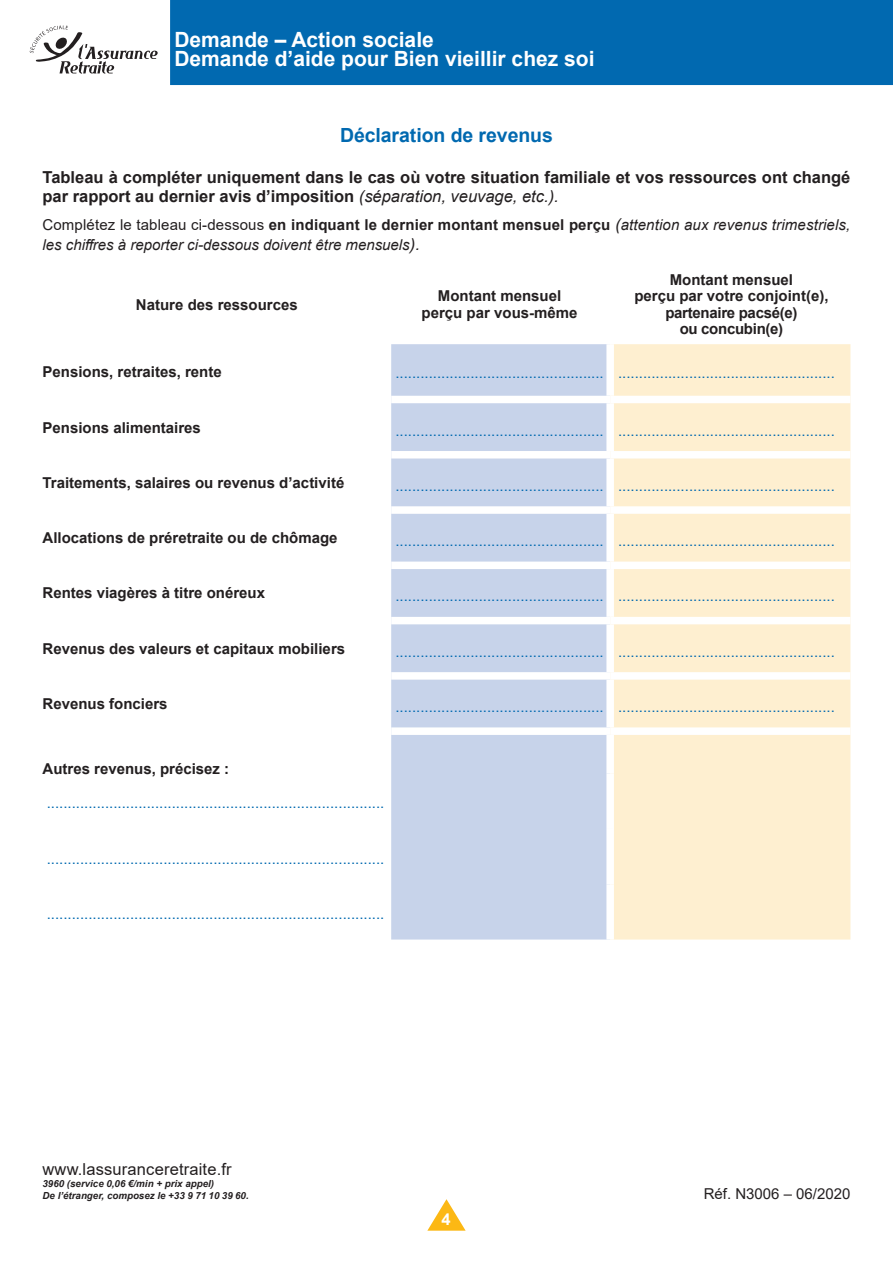
<style>
.page{position:relative;width:893px;height:1263px;background:#fff}
.page>*{position:absolute;margin:0;border:0;box-sizing:border-box;transform-origin:0 0}
.t1{font:700 21px "Arial";color:#fff}
.titre_1{font:700 19.5px "Arial";letter-spacing:-.005em;color:#0169b0}
.texte_courant{font:700 16.5px/19.5px "Arial";color:#231f20}
.t2{font:16.5px "Arial";letter-spacing:.01em;color:#231f20}
.t3{font:700 16.5px "Arial";color:#fff}
.texte_courant-2{font:15px "Arial";color:#0169b0}
.texte_courant-3{font:700 15px/16.5px "Arial";color:#231f20;text-align:center}
.texte_courant-4{font:italic 15px/19.5px "Arial";color:#231f20}
.t4{font:15px "Arial";color:#231f20}
.t5{font:italic 700 9.75px/12px "Arial";color:#231f20}
.s1{font-weight:400;font-style:italic}
.s2{font-style:normal}
.s3{font-weight:700;font-style:normal}
.s4{font-size:16.5px}
</style>
<div class="page">
<svg style="left:427px;top:1199px;width:39px;height:32px"></svg>
<div style="left:391px;top:344px;width:215px;height:595px;background:#c7d3ea"></div>
<div style="left:614px;top:344px;width:236px;height:595px;background:#feefd0"></div>
<div style="left:391px;top:396px;width:219px;height:7px;background:#fff"></div>
<div style="left:610px;top:396px;width:240px;height:7px;background:#fff"></div>
<div style="left:391px;top:451px;width:219px;height:7px;background:#fff"></div>
<div style="left:610px;top:451px;width:240px;height:7px;background:#fff"></div>
<div style="left:391px;top:506px;width:219px;height:8px;background:#fff"></div>
<div style="left:610px;top:506px;width:240px;height:8px;background:#fff"></div>
<div style="left:391px;top:562px;width:219px;height:7px;background:#fff"></div>
<div style="left:610px;top:562px;width:240px;height:7px;background:#fff"></div>
<div style="left:391px;top:617px;width:219px;height:7px;background:#fff"></div>
<div style="left:610px;top:617px;width:240px;height:7px;background:#fff"></div>
<div style="left:391px;top:672px;width:219px;height:8px;background:#fff"></div>
<div style="left:610px;top:672px;width:240px;height:8px;background:#fff"></div>
<div style="left:391px;top:727px;width:219px;height:8px;background:#fff"></div>
<div style="left:610px;top:727px;width:240px;height:8px;background:#fff"></div>
<div style="left:170px;top:0;width:723px;height:85px;background:#0169b0"></div>
<svg style="left:30px;top:26px;width:128px;height:48px"></svg>
<p class="t1" style="left:174px;top:25px;width:261px">Demande – Action sociale</p>
<p class="t1" style="left:174px;top:44px;width:422px">Demande d’aide pour Bien vieillir chez soi</p>
<p class="titre_1" style="left:340px;top:121px;width:214px">Déclaration de revenus</p>
<p class="texte_courant" style="left:43px;top:167px;width:809px">Tableau à compléter uniquement dans le cas où votre situation familiale et vos ressources ont changé par rapport au dernier avis d’imposition <span class="s1">(séparation, veuvage, etc.).</span></p>
<p class="texte_courant-4" style="left:43px;top:215px;width:809px"><span class="s2">Complétez le tableau ci-dessous</span> <span class="s3">en indiquant le dernier montant mensuel perçu</span> <span class="s4">(</span>attention aux revenus trimestriels, les chiffres à reporter ci-dessous doivent être mensuels<span class="s4">).</span></p>
<p class="texte_courant-3" style="left:136px;top:296px;width:163px">Nature des ressources</p>
<p class="texte_courant-3" style="left:422px;top:288px;width:157px">Montant mensuel perçu par vous-même</p>
<p class="texte_courant-3" style="left:634px;top:271px;width:196px">Montant mensuel<br>perçu par votre conjoint(e), partenaire pacsé(e)<br>ou concubin(e)</p>
<p class="texte_courant-3" style="left:43px;top:364px;width:181px">Pensions, retraites, rente</p>
<p class="texte_courant-2" style="left:395px;top:363px;width:210px">..................................................</p>
<p class="texte_courant-2" style="left:618px;top:363px;width:218px">....................................................</p>
<p class="texte_courant-3" style="left:43px;top:419px;width:160px">Pensions alimentaires</p>
<p class="texte_courant-3" style="left:43px;top:474px;width:303px">Traitements, salaires ou revenus d’activité</p>
<p class="texte_courant-3" style="left:43px;top:530px;width:297px">Allocations de préretraite ou de chômage</p>
<p class="texte_courant-3" style="left:43px;top:585px;width:224px">Rentes viagères à titre onéreux</p>
<p class="texte_courant-3" style="left:43px;top:640px;width:304px">Revenus des valeurs et capitaux mobiliers</p>
<p class="texte_courant-3" style="left:43px;top:696px;width:127px">Revenus fonciers</p>
<p class="texte_courant-2" style="left:395px;top:420px;width:210px">..................................................</p>
<p class="texte_courant-2" style="left:618px;top:420px;width:218px">....................................................</p>
<p class="texte_courant-2" style="left:395px;top:475px;width:210px">..................................................</p>
<p class="texte_courant-2" style="left:618px;top:475px;width:218px">....................................................</p>
<p class="texte_courant-2" style="left:395px;top:530px;width:210px">..................................................</p>
<p class="texte_courant-2" style="left:618px;top:530px;width:218px">....................................................</p>
<p class="texte_courant-2" style="left:395px;top:586px;width:210px">..................................................</p>
<p class="texte_courant-2" style="left:618px;top:586px;width:218px">....................................................</p>
<p class="texte_courant-2" style="left:395px;top:641px;width:210px">..................................................</p>
<p class="texte_courant-2" style="left:618px;top:641px;width:218px">....................................................</p>
<p class="texte_courant-2" style="left:395px;top:696px;width:210px">..................................................</p>
<p class="texte_courant-2" style="left:618px;top:696px;width:218px">....................................................</p>
<p class="texte_courant-3" style="left:43px;top:760px;width:188px">Autres revenus, précisez :</p>
<p class="texte_courant-2" style="left:47px;top:793px;width:339px">.................................................................................</p>
<p class="texte_courant-2" style="left:47px;top:848px;width:339px">.................................................................................</p>
<p class="texte_courant-2" style="left:47px;top:903px;width:339px">.................................................................................</p>
<p class="t2" style="left:43px;top:1158px;width:191px">www.lassuranceretraite.fr</p>
<p class="t5" style="left:43px;top:1178px;width:208px">3960 (service 0,06 €/min + prix appel)<br>De l’étranger, composez le +33 9 71 10 39 60.</p>
<p class="t3" style="left:441px;top:1208px;width:11px">4</p>
<p class="t4" style="left:704px;top:1183px;width:148px">Réf. N3006 – 06/2020</p>
</div>
